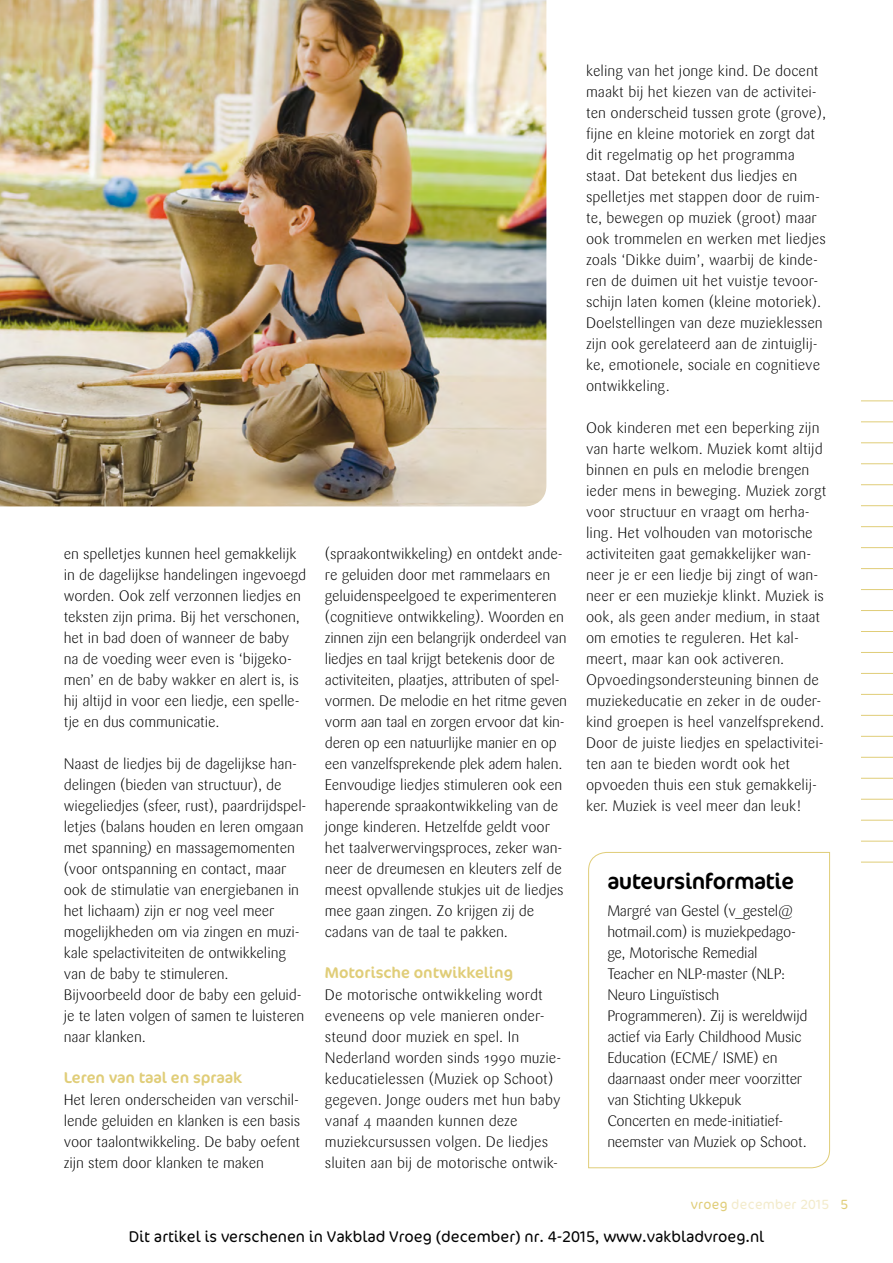
<style>
.page{position:relative;width:893px;height:1263px;background:#fff}
.page>*{position:absolute;margin:0;border:0;box-sizing:border-box;transform-origin:0 0}
.Cocon_kaderkopje{font:22.5px "Cocon";letter-spacing:-.02em;color:#000}
.tussenkopje_blauw_me{font:300 15.75px "Cocon";color:#000}
.Sari_platte_tekst{font:15.75px "Cocon";color:#e0cd78}
.Sari_platte_tekst-2{font:300 15px/21px "Sari";letter-spacing:-.01em;color:#000}
.Cocon_tussenkopje{font:300 13.5px "Cocon";letter-spacing:.02em;color:#f3ebcb}
.Cocon_tussenkopje-2{font:300 13.5px "Cocon";color:#e0cd78}
.s1{color:#e0cd78}
</style>
<div class="page">
<svg style="left:588px;top:852px;width:242px;height:316px"></svg>
<hr style="left:861px;top:400px;width:32px;height:1px;background:#e0cd78">
<hr style="left:861px;top:421px;width:32px;height:1px;background:#e0cd78">
<hr style="left:861px;top:442px;width:32px;height:1px;background:#e0cd78">
<hr style="left:861px;top:463px;width:32px;height:1px;background:#e0cd78">
<hr style="left:861px;top:484px;width:32px;height:1px;background:#e0cd78">
<hr style="left:861px;top:505px;width:32px;height:1px;background:#e0cd78">
<hr style="left:861px;top:526px;width:32px;height:1px;background:#e0cd78">
<hr style="left:861px;top:547px;width:32px;height:1px;background:#e0cd78">
<hr style="left:861px;top:568px;width:32px;height:1px;background:#e0cd78">
<hr style="left:861px;top:589px;width:32px;height:1px;background:#e0cd78">
<hr style="left:861px;top:610px;width:32px;height:1px;background:#e0cd78">
<hr style="left:861px;top:631px;width:32px;height:1px;background:#e0cd78">
<hr style="left:861px;top:652px;width:32px;height:1px;background:#e0cd78">
<hr style="left:861px;top:673px;width:32px;height:1px;background:#e0cd78">
<hr style="left:861px;top:694px;width:32px;height:1px;background:#e0cd78">
<hr style="left:861px;top:715px;width:32px;height:1px;background:#e0cd78">
<hr style="left:861px;top:736px;width:32px;height:1px;background:#e0cd78">
<hr style="left:861px;top:757px;width:32px;height:1px;background:#e0cd78">
<hr style="left:861px;top:778px;width:32px;height:1px;background:#e0cd78">
<hr style="left:861px;top:799px;width:32px;height:1px;background:#e0cd78">
<hr style="left:861px;top:820px;width:32px;height:1px;background:#e0cd78">
<hr style="left:861px;top:841px;width:32px;height:1px;background:#e0cd78">
<hr style="left:861px;top:862px;width:32px;height:1px;background:#e0cd78">
<img style="left:0;top:0;width:546px;height:506px">
<p class="Sari_platte_tekst-2" style="left:64px;top:544px;width:244px">en spelletjes kunnen heel gemakkelijk in de dagelijkse handelingen ingevoegd worden. Ook zelf verzonnen liedjes en teksten zijn prima. Bij het verschonen, het in bad doen of wanneer de baby na de voeding weer even is ‘bijgeko&shy;men’ en de baby wakker en alert is, is hij altijd in voor een liedje, een spelle&shy;tje en dus communicatie.</p>
<p class="Sari_platte_tekst-2" style="left:64px;top:754px;width:244px">Naast de liedjes bij de dagelijkse han&shy;delingen (bieden van structuur), de wiegeliedjes (sfeer, rust), paardrijdspel&shy;letjes (balans houden en leren omgaan met spanning) en massagemomenten (voor ontspanning en contact, maar ook de stimulatie van energiebanen in het lichaam) zijn er nog veel meer mogelijkheden om via zingen en muzi&shy;kale spelactiviteiten de ontwikkeling van de baby te stimuleren.<br>Bijvoorbeeld door de baby een geluid&shy;je te laten volgen of samen te luisteren naar klanken.</p>
<p class="Sari_platte_tekst" style="left:64px;top:1067px;width:180px">Leren van taal en spraak</p>
<p class="Sari_platte_tekst-2" style="left:64px;top:1090px;width:238px;text-align:justify">Het leren onderscheiden van verschil&shy;lende geluiden en klanken is een basis voor taalontwikkeling. De baby oefent zijn stem door klanken te maken</p>
<p class="Sari_platte_tekst-2" style="left:325px;top:544px;width:244px">(spraakontwikkeling) en ontdekt ande&shy;re geluiden door met rammelaars en geluidenspeelgoed te experimenteren (cognitieve ontwikkeling). Woorden en zinnen zijn een belangrijk onderdeel van liedjes en taal krijgt betekenis door de activiteiten, plaatjes, attributen of spel&shy;vormen. De melodie en het ritme geven vorm aan taal en zorgen ervoor dat kin&shy;deren op een natuurlijke manier en op een vanzelfsprekende plek adem halen.</p>
<p class="Sari_platte_tekst-2" style="left:325px;top:775px;width:240px">Eenvoudige liedjes stimuleren ook een haperende spraakontwikkeling van de jonge kinderen. Hetzelfde geldt voor het taalverwervingsproces, zeker wan&shy;neer de dreumesen en kleuters zelf de meest opvallende stukjes uit de liedjes mee gaan zingen. Zo krijgen zij de cadans van de taal te pakken.</p>
<p class="Sari_platte_tekst" style="left:325px;top:962px;width:190px">Motorische ontwikkeling</p>
<p class="Sari_platte_tekst-2" style="left:325px;top:985px;width:238px">De motorische ontwikkeling wordt eveneens op vele manieren onder&shy;steund door muziek en spel. In Nederland worden sinds 1990 muzie&shy;keducatielessen (Muziek op Schoot) gegeven. Jonge ouders met hun baby vanaf 4 maanden kunnen deze muziekcursussen volgen. De liedjes sluiten aan bij de motorische ontwik-</p>
<p class="Sari_platte_tekst-2" style="left:586px;top:61px;width:242px">keling van het jonge kind. De docent maakt bij het kiezen van de activitei&shy;ten onderscheid tussen grote (grove), fijne en kleine motoriek en zorgt dat dit regelmatig op het programma staat. Dat betekent dus liedjes en spelletjes met stappen door de ruim&shy;te, bewegen op muziek (groot) maar ook trommelen en werken met liedjes zoals ‘Dikke duim’, waarbij de kinde&shy;ren de duimen uit het vuistje tevoor&shy;schijn laten komen (kleine motoriek).<br>Doelstellingen van deze muzieklessen zijn ook gerelateerd aan de zintuiglij&shy;ke, emotionele, sociale en cognitieve ontwikkeling.</p>
<p class="Sari_platte_tekst-2" style="left:586px;top:418px;width:242px">Ook kinderen met een beperking zijn van harte welkom. Muziek komt altijd binnen en puls en melodie brengen ieder mens in beweging. Muziek zorgt voor structuur en vraagt om herha&shy;ling. Het volhouden van motorische activiteiten gaat gemakkelijker wan&shy;neer je er een liedje bij zingt of wan&shy;neer er een muziekje klinkt. Muziek is ook, als geen ander medium, in staat om emoties te reguleren. Het kal&shy;meert, maar kan ook activeren.<br>Opvoedingsondersteuning binnen de muziekeducatie en zeker in de ouder&shy;kind groepen is heel vanzelfsprekend.<br>Door de juiste liedjes en spelactivitei&shy;ten aan te bieden wordt ook het opvoeden thuis een stuk gemakkelij&shy;ker. Muziek is veel meer dan leuk!</p>
<p class="Cocon_kaderkopje" style="left:607px;top:867px;width:188px">auteursinformatie</p>
<p class="Sari_platte_tekst-2" style="left:607px;top:901px;width:202px">Margré van Gestel (v_gestel@ hotmail.com) is muziekpedago&shy;ge, Motorische Remedial<br>Teacher en NLP-master (NLP:<br>Neuro Linguïstisch<br>Programmeren). Zij is wereldwijd actief via Early Childhood Music<br>Education (ECME/ ISME) en daarnaast onder meer voorzitter van Stichting Ukkepuk<br>Concerten en mede-initiatief&shy;neemster van Muziek op Schoot.</p>
<p class="Cocon_tussenkopje" style="left:691px;top:1196px;width:140px"><span class="s1">vroeg</span> december 2015</p>
<p class="Cocon_tussenkopje-2" style="left:840px;top:1196px;width:9px">5</p>
<p class="tussenkopje_blauw_me" style="left:129px;top:1228px;width:637px">Dit artikel is verschenen in Vakblad Vroeg (december) nr. 4-2015, www.vakbladvroeg.nl</p>
</div>
